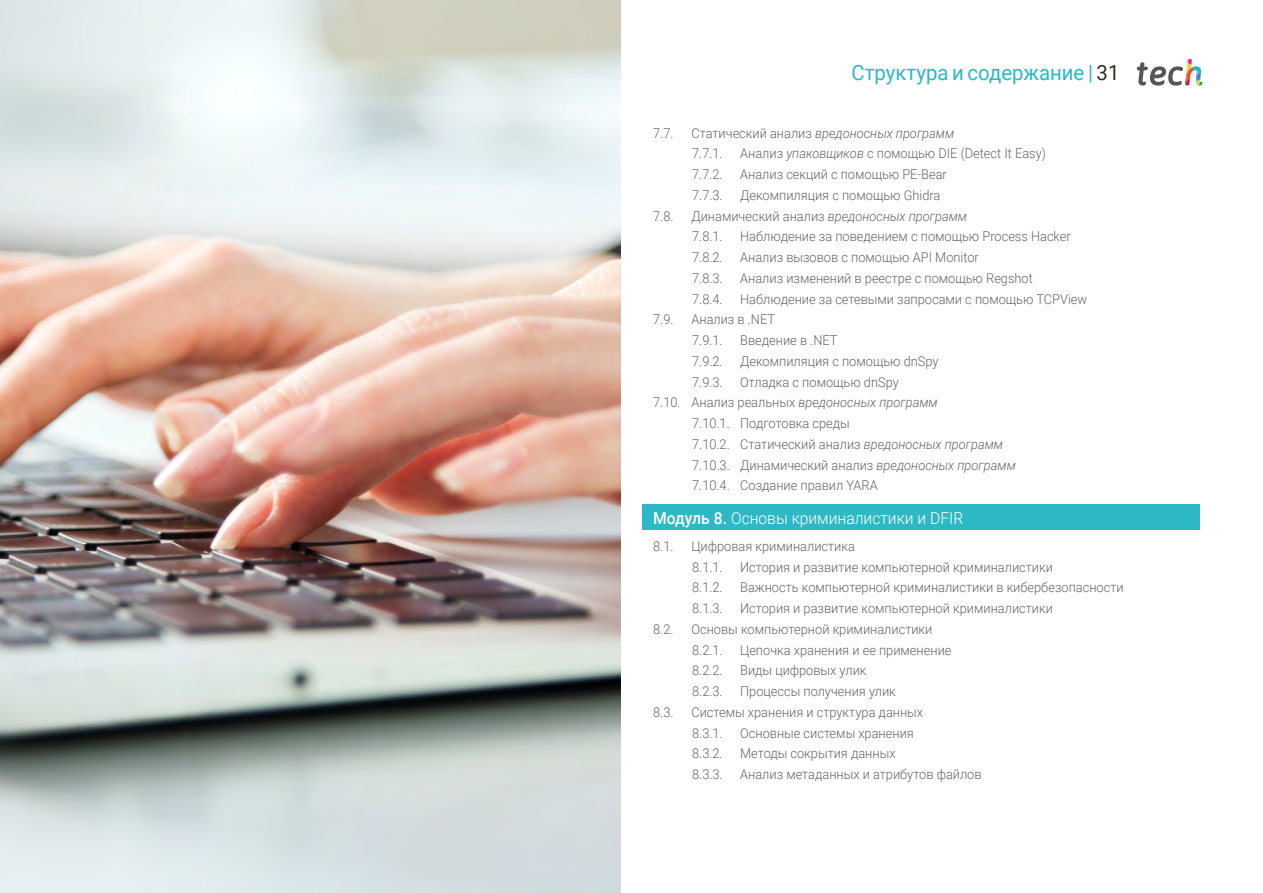
<style>
.page{position:relative;width:1263px;height:893px;background:#fff}
.page>*{position:absolute;margin:0;border:0;box-sizing:border-box;transform-origin:0 0}
.t1{font:21px "Roboto";color:#2db8c5}
.t2{font:300 16.5px "Roboto";color:#fff;scale:.95 1}
.t3{font:300 13.5px/20.7px "Roboto";color:#61646a;scale:.95 1}
.s1{color:#312e20}
.s2{font-style:italic}
.s3{font-weight:500}
</style>
<div class="page">
<img style="left:0;top:0;width:621px;height:893px">
<div style="left:642px;top:505px;width:557px;height:25px;background:#2db8c5"></div>
<svg style="left:1137px;top:59px;width:65px;height:27px"></svg>
<h1 class="t1" style="left:851px;top:57px;width:269px">Структура и содержание | <span class="s1">31</span></h1>
<p class="t3" style="left:653px;top:122px;width:23px">7.7.</p>
<p class="t3" style="left:691px;top:122px;width:278px">Статический анализ <span class="s2">вредоносных программ<br></span>7.7.1.</p>
<p class="t3" style="left:740px;top:143px;width:323px">Анализ <span class="s2">упаковщиков</span> с помощью DIE (Detect It Easy)</p>
<p class="t3" style="left:692px;top:164px;width:34px">7.7.2.</p>
<p class="t3" style="left:740px;top:164px;width:219px">Анализ секций с помощью PE-Bear</p>
<p class="t3" style="left:692px;top:184px;width:34px">7.7.3.</p>
<p class="t3" style="left:740px;top:184px;width:212px">Декомпиляция с помощью Ghidra</p>
<p class="t3" style="left:653px;top:205px;width:23px">7.8.</p>
<p class="t3" style="left:691px;top:205px;width:292px">Динамический анализ <span class="s2">вредоносных программ<br></span>7.8.1.</p>
<p class="t3" style="left:740px;top:226px;width:349px">Наблюдение за поведением с помощью Process Hacker</p>
<p class="t3" style="left:692px;top:247px;width:34px">7.8.2.</p>
<p class="t3" style="left:740px;top:247px;width:253px">Анализ вызовов с помощью API Monitor</p>
<p class="t3" style="left:692px;top:267px;width:34px">7.8.3.</p>
<p class="t3" style="left:740px;top:267px;width:310px">Анализ изменений в реестре с помощью Regshot</p>
<p class="t3" style="left:692px;top:288px;width:34px">7.8.4.</p>
<p class="t3" style="left:740px;top:288px;width:367px">Наблюдение за сетевыми запросами с помощью TCPView</p>
<p class="t3" style="left:653px;top:309px;width:23px">7.9.</p>
<p class="t3" style="left:691px;top:309px;width:90px">Анализ в .NET<br>7.9.1.</p>
<p class="t3" style="left:740px;top:330px;width:104px">Введение в .NET</p>
<p class="t3" style="left:692px;top:350px;width:34px">7.9.2.</p>
<p class="t3" style="left:740px;top:350px;width:210px">Декомпиляция с помощью dnSpy</p>
<p class="t3" style="left:692px;top:371px;width:34px">7.9.3.</p>
<p class="t3" style="left:740px;top:371px;width:168px">Отладка с помощью dnSpy</p>
<p class="t3" style="left:653px;top:392px;width:301px">7.10. Анализ реальных <span class="s2">вредоносных программ</span></p>
<p class="t3" style="left:692px;top:413px;width:167px">7.10.1. Подготовка среды</p>
<p class="t3" style="left:692px;top:433px;width:329px">7.10.2. Статический анализ <span class="s2">вредоносных программ</span></p>
<p class="t3" style="left:692px;top:454px;width:342px">7.10.3. Динамический анализ <span class="s2">вредоносных программ</span></p>
<p class="t3" style="left:692px;top:475px;width:197px">7.10.4. Создание правил YARA</p>
<p class="t2" style="left:653px;top:506px;width:328px"><span class="s3">Модуль 8.</span> Основы криминалистики и DFIR</p>
<p class="t3" style="left:653px;top:535px;width:23px">8.1.</p>
<p class="t3" style="left:691px;top:535px;width:174px">Цифровая криминалистика<br>8.1.1.</p>
<p class="t3" style="left:740px;top:556px;width:331px">История и развитие компьютерной криминалистики</p>
<p class="t3" style="left:692px;top:577px;width:34px">8.1.2.</p>
<p class="t3" style="left:740px;top:577px;width:405px">Важность компьютерной криминалистики в кибербезопасности</p>
<p class="t3" style="left:692px;top:597px;width:34px">8.1.3.</p>
<p class="t3" style="left:740px;top:597px;width:331px">История и развитие компьютерной криминалистики</p>
<p class="t3" style="left:653px;top:618px;width:23px">8.2.</p>
<p class="t3" style="left:691px;top:618px;width:255px">Основы компьютерной криминалистики<br>8.2.1.</p>
<p class="t3" style="left:740px;top:639px;width:224px">Цепочка хранения и ее применение</p>
<p class="t3" style="left:692px;top:660px;width:34px">8.2.2.</p>
<p class="t3" style="left:740px;top:660px;width:134px">Виды цифровых улик</p>
<p class="t3" style="left:692px;top:680px;width:34px">8.2.3.</p>
<p class="t3" style="left:740px;top:680px;width:165px">Процессы получения улик</p>
<p class="t3" style="left:653px;top:701px;width:23px">8.3.</p>
<p class="t3" style="left:691px;top:701px;width:245px">Системы хранения и структура данных<br>8.3.1.</p>
<p class="t3" style="left:740px;top:722px;width:184px">Основные системы хранения</p>
<p class="t3" style="left:692px;top:743px;width:34px">8.3.2.</p>
<p class="t3" style="left:740px;top:743px;width:165px">Методы сокрытия данных</p>
<p class="t3" style="left:692px;top:763px;width:34px">8.3.3.</p>
<p class="t3" style="left:740px;top:763px;width:256px">Анализ метаданных и атрибутов файлов</p>
</div>
